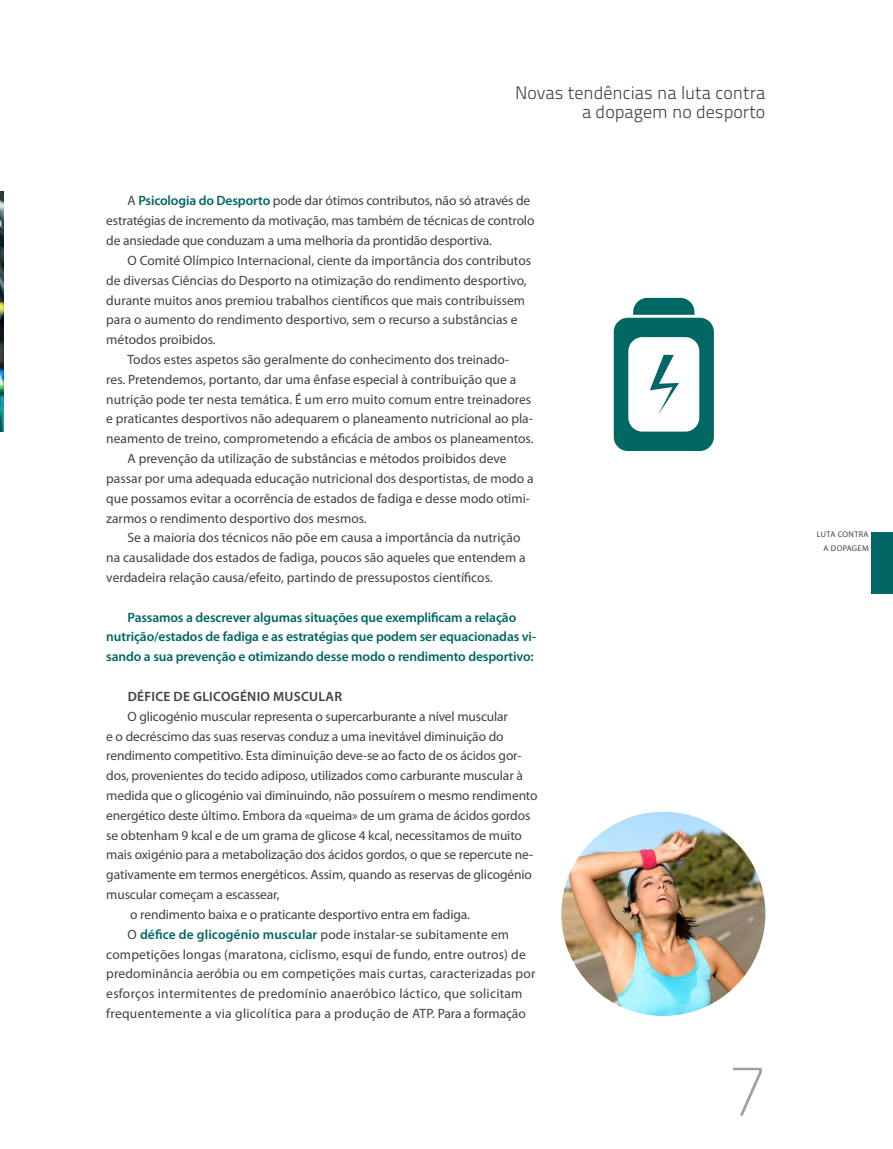
<style>
.page{position:relative;width:893px;height:1149px;background:#fff}
.page>*{position:absolute;margin:0;border:0;box-sizing:border-box;transform-origin:0 0}
.t1{font:700 72px "Titillium Text 14 L";color:#9d9fa2}
.t2{font:18px/19.5px "Titillium Text 14 L 250 wt";color:#414042;text-align:right}
.t3{font:13.5px/19.8px "Myriad Pro";color:#414042}
.t4{font:600 13.5px/19.8px "Myriad Pro";letter-spacing:-.01em;color:#006764;text-align:center}
.t5{font:13.5px "Myriad Pro";letter-spacing:.02em;color:#414042}
.t6{font:600 13.5px "Myriad Pro";letter-spacing:.02em;color:#414042}
.t7{font:8.25px/13.5px "Myriad Pro";letter-spacing:.04em;color:#414042;text-align:right}
.s1{font-weight:600;color:#006764}
</style>
<div class="page">
<div style="left:872px;top:531px;width:21px;height:62px;background:#006764"></div>
<img style="left:0;top:191px;width:3px;height:241px">
<img style="left:561px;top:811px;width:204px;height:204px;border-radius:102px">
<svg style="left:614px;top:298px;width:100px;height:153px"></svg>
<h2 class="t2" style="left:515px;top:83px;width:252px">Novas tendências na luta contra a dopagem no desporto</h2>
<p class="t3" style="left:106px;top:191px;width:430px;text-indent:21px">A <span class="s1">Psicologia do Desporto</span> pode dar ótimos contributos, não só através de estratégias de incremento da motivação, mas também de técnicas de controlo de ansiedade que conduzam a uma melhoria da prontidão desportiva.</p>
<p class="t3" style="left:128px;top:250px;width:405px">O Comité Olímpico Internacional, ciente da importância dos contributos</p>
<p class="t3" style="left:106px;top:270px;width:422px">de diversas Ciências do Desporto na otimização do rendimento desportivo,</p>
<p class="t3" style="left:106px;top:290px;width:420px">durante muitos anos premiou trabalhos científicos que mais contribuíssem</p>
<p class="t3" style="left:106px;top:309px;width:413px">para o aumento do rendimento desportivo, sem o recurso a substâncias e</p>
<p class="t3" style="left:106px;top:329px;width:111px">métodos proibidos.</p>
<p class="t3" style="left:128px;top:349px;width:383px">Todos estes aspetos são geralmente do conhecimento dos treinado-</p>
<p class="t3" style="left:106px;top:369px;width:411px">res. Pretendemos, portanto, dar uma ênfase especial à contribuição que a</p>
<p class="t3" style="left:106px;top:389px;width:426px">nutrição pode ter nesta temática. É um erro muito comum entre treinadores</p>
<p class="t3" style="left:106px;top:408px;width:428px">e praticantes desportivos não adequarem o planeamento nutricional ao pla-</p>
<p class="t3" style="left:106px;top:428px;width:429px">neamento de treino, comprometendo a eficácia de ambos os planeamentos.</p>
<p class="t3" style="left:128px;top:448px;width:380px">A prevenção da utilização de substâncias e métodos proibidos deve</p>
<p class="t3" style="left:106px;top:468px;width:429px">passar por uma adequada educação nutricional dos desportistas, de modo a</p>
<p class="t3" style="left:106px;top:488px;width:425px">que possamos evitar a ocorrência de estados de fadiga e desse modo otimi-</p>
<p class="t3" style="left:106px;top:507px;width:262px">zarmos o rendimento desportivo dos mesmos.</p>
<p class="t3" style="left:128px;top:527px;width:394px">Se a maioria dos técnicos não põe em causa a importância da nutrição</p>
<p class="t3" style="left:106px;top:547px;width:421px">na causalidade dos estados de fadiga, poucos são aqueles que entendem a</p>
<p class="t3" style="left:106px;top:567px;width:388px">verdadeira relação causa/efeito, partindo de pressupostos científicos.</p>
<p class="t4" style="left:106px;top:606px;width:431px">Passamos a descrever algumas situações que exemplificam a relação nutrição/estados de fadiga e as estratégias que podem ser equacionadas vi&shy;sando a sua prevenção e otimizando desse modo o rendimento desportivo:</p>
<p class="t6" style="left:128px;top:687px;width:216px">DÉFICE DE GLICOGÉNIO MUSCULAR</p>
<p class="t3" style="left:128px;top:705px;width:382px">O glicogénio muscular representa o supercarburante a nível muscular</p>
<p class="t3" style="left:106px;top:725px;width:399px">e o decréscimo das suas reservas conduz a uma inevitável diminuição do</p>
<p class="t3" style="left:106px;top:745px;width:417px">rendimento competitivo. Esta diminuição deve-se ao facto de os ácidos gor-</p>
<p class="t3" style="left:106px;top:765px;width:418px">dos, provenientes do tecido adiposo, utilizados como carburante muscular à</p>
<p class="t3" style="left:106px;top:785px;width:433px">medida que o glicogénio vai diminuindo, não possuírem o mesmo rendimento</p>
<p class="t3" style="left:106px;top:804px;width:426px">energético deste último. Embora da «queima» de um grama de ácidos gordos</p>
<p class="t3" style="left:106px;top:824px;width:417px">se obtenham 9 kcal e de um grama de glicose 4 kcal, necessitamos de muito</p>
<p class="t3" style="left:106px;top:844px;width:428px">mais oxigénio para a metabolização dos ácidos gordos, o que se repercute ne-</p>
<p class="t3" style="left:106px;top:864px;width:427px">gativamente em termos energéticos. Assim, quando as reservas de glicogénio</p>
<p class="t3" style="left:106px;top:884px;width:175px">muscular começam a escassear,</p>
<p class="t3" style="left:130px;top:903px;width:341px">o rendimento baixa e o praticante desportivo entra em fadiga.</p>
<p class="t3" style="left:128px;top:923px;width:383px">O <span class="s1">défice de glicogénio muscular</span> pode instalar-se subitamente em</p>
<p class="t3" style="left:106px;top:943px;width:421px">competições longas (maratona, ciclismo, esqui de fundo, entre outros) de</p>
<p class="t3" style="left:106px;top:963px;width:431px">predominância aeróbia ou em competições mais curtas, caracterizadas por</p>
<p class="t5" style="left:106px;top:984px;width:418px">esforços intermitentes de predomínio anaeróbico láctico, que solicitam</p>
<p class="t5" style="left:106px;top:1004px;width:421px">frequentemente a via glicolítica para a produção de ATP. Para a formação</p>
<h1 class="t1" style="left:729px;top:1047px;width:40px">7</h1>
<p class="t7" style="left:817px;top:527px;width:53px">LUTA CONTRA<br>A DOPAGEM</p>
</div>
